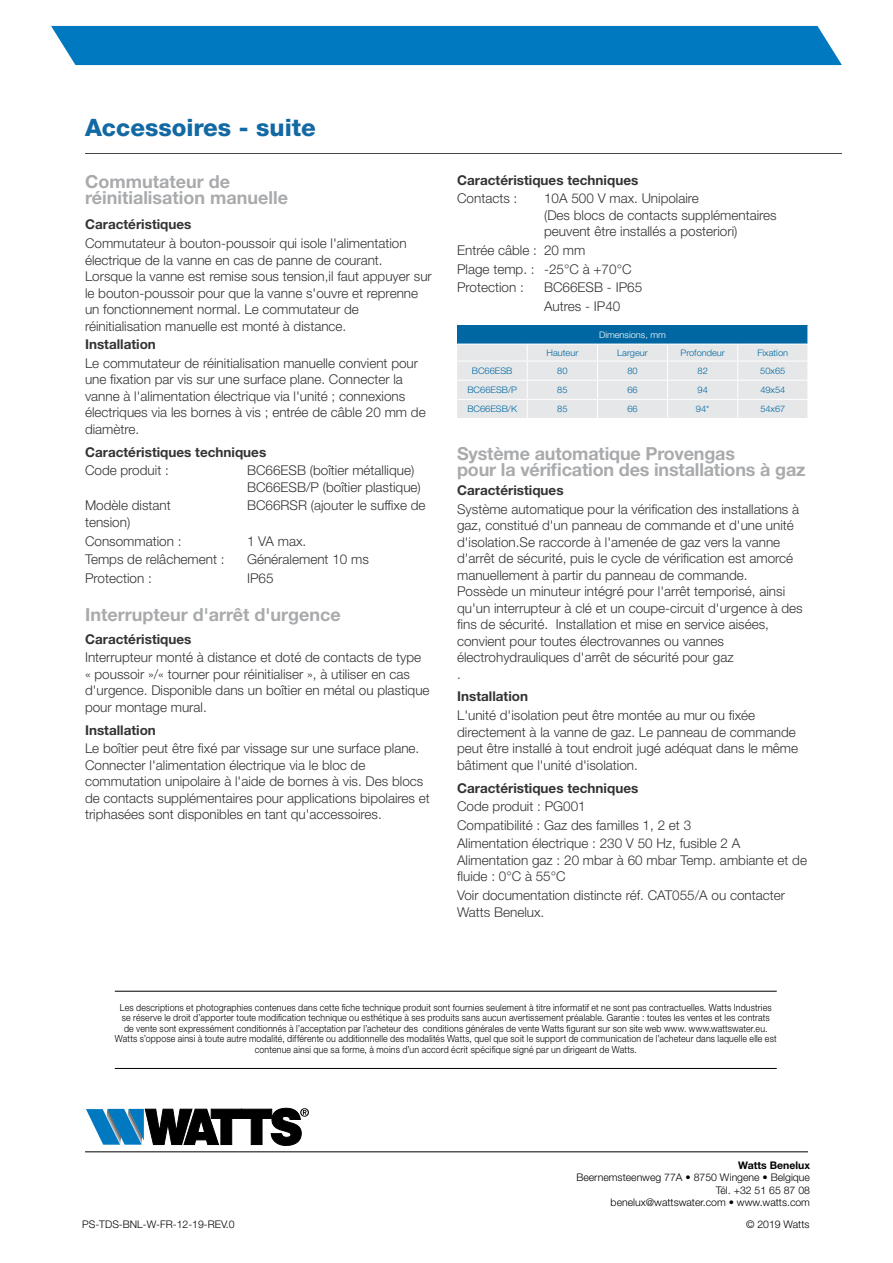
<style>
.page{position:relative;width:893px;height:1263px;background:#fff}
.page>*{position:absolute;margin:0;border:0;box-sizing:border-box;transform-origin:0 0}
.t1{font:800 24px "Helvetica Neue LT Std";color:#1369a3}
.t2{font:700 18px/16.5px "Helvetica Neue LT Std";letter-spacing:-.01em;color:#939598}
.t3{font:300 13.5px/16.5px "Helvetica Neue LT Std";color:#000}
.t4{font:700 13.5px "Helvetica Neue LT Std";color:#000}
.t5{font:300 10.5px/12.6px "Helvetica Neue LT Std";color:#000;text-align:right}
.t6{font:700 10.5px "Helvetica Neue LT Std";color:#000}
.t7{font:300 9.75px/10.5px "Helvetica Neue LT Std";letter-spacing:.02em;color:#000;text-align:center;scale:.9 1}
.t8{font:300 9px "Helvetica Neue LT Std";color:#0067a2}
.t9{font:300 9px "Helvetica Neue LT Std";color:#fff}
</style>
<div class="page">
<hr style="left:85px;top:153px;width:757px;height:1px;background:#000">
<svg style="left:457px;top:325px;width:351px;height:93px;background:#b9cedb"></svg>
<svg style="left:86px;top:1108px;width:223px;height:38px"></svg>
<hr style="left:85px;top:1151px;width:723px;height:1px;background:#000">
<div style="left:51px;top:26px;width:791px;height:39px;background:#0079c1"></div>
<hr style="left:115px;top:1068px;width:662px;height:1px;background:#000">
<hr style="left:115px;top:991px;width:662px;height:1px;background:#000">
<h1 class="t1" style="left:85px;top:113px;width:232px">Accessoires - suite</h1>
<h2 class="t2" style="left:85px;top:173px;width:205px">Commutateur de réinitialisation manuelle</h2>
<p class="t4" style="left:85px;top:216px;width:108px">Caractéristiques</p>
<p class="t3" style="left:85px;top:235px;width:348px">Commutateur à bouton-poussoir qui isole l'alimentation électrique de la vanne en cas de panne de courant.<br>Lorsque la vanne est remise sous tension,il faut appuyer sur le bouton-poussoir pour que la vanne s'ouvre et reprenne un fonctionnement normal. Le commutateur de réinitialisation manuelle est monté à distance.</p>
<p class="t4" style="left:85px;top:336px;width:72px">Installation</p>
<p class="t3" style="left:85px;top:354px;width:342px">Le commutateur de réinitialisation manuelle convient pour une fixation par vis sur une surface plane. Connecter la vanne à l'alimentation électrique via l'unité ; connexions électriques via les bornes à vis ; entrée de câble 20 mm de diamètre.</p>
<p class="t4" style="left:85px;top:443px;width:183px">Caractéristiques techniques</p>
<p class="t3" style="left:85px;top:462px;width:85px">Code produit :</p>
<p class="t3" style="left:247px;top:462px;width:175px">BC66ESB (boîtier métallique)<br>BC66ESB/P (boîtier plastique)</p>
<p class="t3" style="left:85px;top:497px;width:87px">Modèle distant</p>
<p class="t3" style="left:247px;top:497px;width:180px">BC66RSR (ajouter le suffixe de</p>
<p class="t3" style="left:85px;top:512px;width:98px;line-height:18.6px">tension)<br>Consommation :</p>
<p class="t3" style="left:247px;top:532px;width:61px">1 VA max.</p>
<p class="t3" style="left:85px;top:551px;width:141px">Temps de relâchement :</p>
<p class="t3" style="left:247px;top:551px;width:123px">Généralement 10 ms</p>
<p class="t3" style="left:85px;top:569px;width:68px">Protection :</p>
<p class="t3" style="left:247px;top:569px;width:28px">IP65</p>
<h2 class="t2" style="left:85px;top:606px;width:257px">Interrupteur d'arrêt d'urgence</h2>
<p class="t4" style="left:85px;top:630px;width:108px">Caractéristiques</p>
<p class="t3" style="left:85px;top:649px;width:346px">Interrupteur monté à distance et doté de contacts de type « poussoir »/« tourner pour réinitialiser », à utiliser en cas d'urgence. Disponible dans un boîtier en métal ou plastique pour montage mural.</p>
<p class="t4" style="left:85px;top:721px;width:72px">Installation</p>
<p class="t3" style="left:85px;top:740px;width:346px">Le boîtier peut être fixé par vissage sur une surface plane.<br>Connecter l'alimentation électrique via le bloc de commutation unipolaire à l'aide de bornes à vis. Des blocs de contacts supplémentaires pour applications bipolaires et triphasées sont disponibles en tant qu'accessoires.</p>
<p class="t4" style="left:457px;top:171px;width:183px">Caractéristiques techniques</p>
<p class="t3" style="left:457px;top:190px;width:62px">Contacts :</p>
<p class="t3" style="left:544px;top:190px;width:234px">10A 500 V max. Unipolaire<br>(Des blocs de contacts supplémentaires peuvent être installés a posteriori)</p>
<p class="t3" style="left:457px;top:241px;width:176px;line-height:18.6px">Entrée câble : 20 mm<br>Plage temp. : -25°C à +70°C<br>Protection :</p>
<p class="t3" style="left:544px;top:278px;width:100px;line-height:18.6px">BC66ESB - IP65<br>Autres - IP40</p>
<p class="t9" style="left:599px;top:329px;width:68px">Dimensions, mm</p>
<p class="t8" style="left:546px;top:347px;width:33px">Hauteur</p>
<p class="t8" style="left:617px;top:347px;width:32px">Largeur</p>
<p class="t8" style="left:680px;top:347px;width:46px">Profondeur</p>
<p class="t8" style="left:758px;top:347px;width:32px">Fixation</p>
<p class="t8" style="left:472px;top:365px;width:42px">BC66ESB</p>
<p class="t8" style="left:557px;top:365px;width:12px">80</p>
<p class="t8" style="left:627px;top:365px;width:12px">80</p>
<p class="t8" style="left:697px;top:365px;width:12px">82</p>
<p class="t8" style="left:760px;top:365px;width:27px">50x65</p>
<p class="t8" style="left:467px;top:384px;width:51px">BC66ESB/P</p>
<p class="t8" style="left:557px;top:384px;width:12px">85</p>
<p class="t8" style="left:627px;top:384px;width:12px">66</p>
<p class="t8" style="left:697px;top:384px;width:12px">94</p>
<p class="t8" style="left:760px;top:384px;width:27px">49x54</p>
<p class="t8" style="left:467px;top:403px;width:51px">BC66ESB/K</p>
<p class="t8" style="left:557px;top:403px;width:12px">85</p>
<p class="t8" style="left:627px;top:403px;width:12px">66</p>
<p class="t8" style="left:696px;top:403px;width:15px">94*</p>
<p class="t8" style="left:760px;top:403px;width:27px">54x67</p>
<h2 class="t2" style="left:457px;top:445px;width:350px">Système automatique Provengas<br>pour la vérification des installations à gaz</h2>
<p class="t4" style="left:457px;top:482px;width:108px">Caractéristiques</p>
<p class="t3" style="left:457px;top:500px;width:347px">Système automatique pour la vérification des installations à gaz, constitué d'un panneau de commande et d'une unité d'isolation.Se raccorde à l'amenée de gaz vers la vanne d'arrêt de sécurité, puis le cycle de vérification est amorcé manuellement à partir du panneau de commande.<br>Possède un minuteur intégré pour l'arrêt temporisé, ainsi qu'un interrupteur à clé et un coupe-circuit d'urgence à des fins de sécurité. Installation et mise en service aisées, convient pour toutes électrovannes ou vannes électrohydrauliques d'arrêt de sécurité pour gaz<br>.</p>
<p class="t4" style="left:457px;top:688px;width:72px">Installation</p>
<p class="t3" style="left:457px;top:707px;width:343px">L'unité d'isolation peut être montée au mur ou fixée directement à la vanne de gaz. Le panneau de commande peut être installé à tout endroit jugé adéquat dans le même bâtiment que l'unité d'isolation.</p>
<p class="t4" style="left:457px;top:779px;width:183px">Caractéristiques techniques</p>
<p class="t3" style="left:457px;top:797px;width:285px;line-height:18.6px">Code produit : PG001<br>Compatibilité : Gaz des familles 1, 2 et 3<br>Alimentation électrique : 230 V 50 Hz, fusible 2 A</p>
<p class="t3" style="left:457px;top:851px;width:351px">Alimentation gaz : 20 mbar à 60 mbar Temp. ambiante et de fluide : 0°C à 55°C</p>
<p class="t3" style="left:457px;top:887px;width:329px">Voir documentation distincte réf. CAT055/A ou contacter<br>Watts Benelux.</p>
<p class="t7" style="left:115px;top:1002px;width:737px">Les descriptions et photographies contenues dans cette fiche technique produit sont fournies seulement à titre informatif et ne sont pas contractuelles. Watts Industries se réserve le droit d’apporter toute modification technique ou esthétique à ses produits sans aucun avertissement préalable. Garantie : toutes les ventes et les contrats<br>de vente sont expressément conditionnés à l’acceptation par l’acheteur des conditions générales de vente Watts figurant sur son site web www. www.wattswater.eu.<br>Watts s’oppose ainsi à toute autre modalité, différente ou additionnelle des modalités Watts, quel que soit le support de communication de l’acheteur dans laquelle elle est contenue ainsi que sa forme, à moins d’un accord écrit spécifique signé par un dirigeant de Watts.</p>
<p class="t5" style="left:82px;top:1218px;width:154px">PS-TDS-BNL-W-FR-12-19-REV.0</p>
<p class="t6" style="left:738px;top:1158px;width:73px">Watts Benelux</p>
<p class="t5" style="left:576px;top:1171px;width:235px">Beernemsteenweg 77A • 8750 Wingene • Belgique<br>Tél. +32 51 65 87 08<br>benelux@wattswater.com • www.watts.com</p>
<p class="t5" style="left:746px;top:1218px;width:65px">© 2019 Watts</p>
</div>
